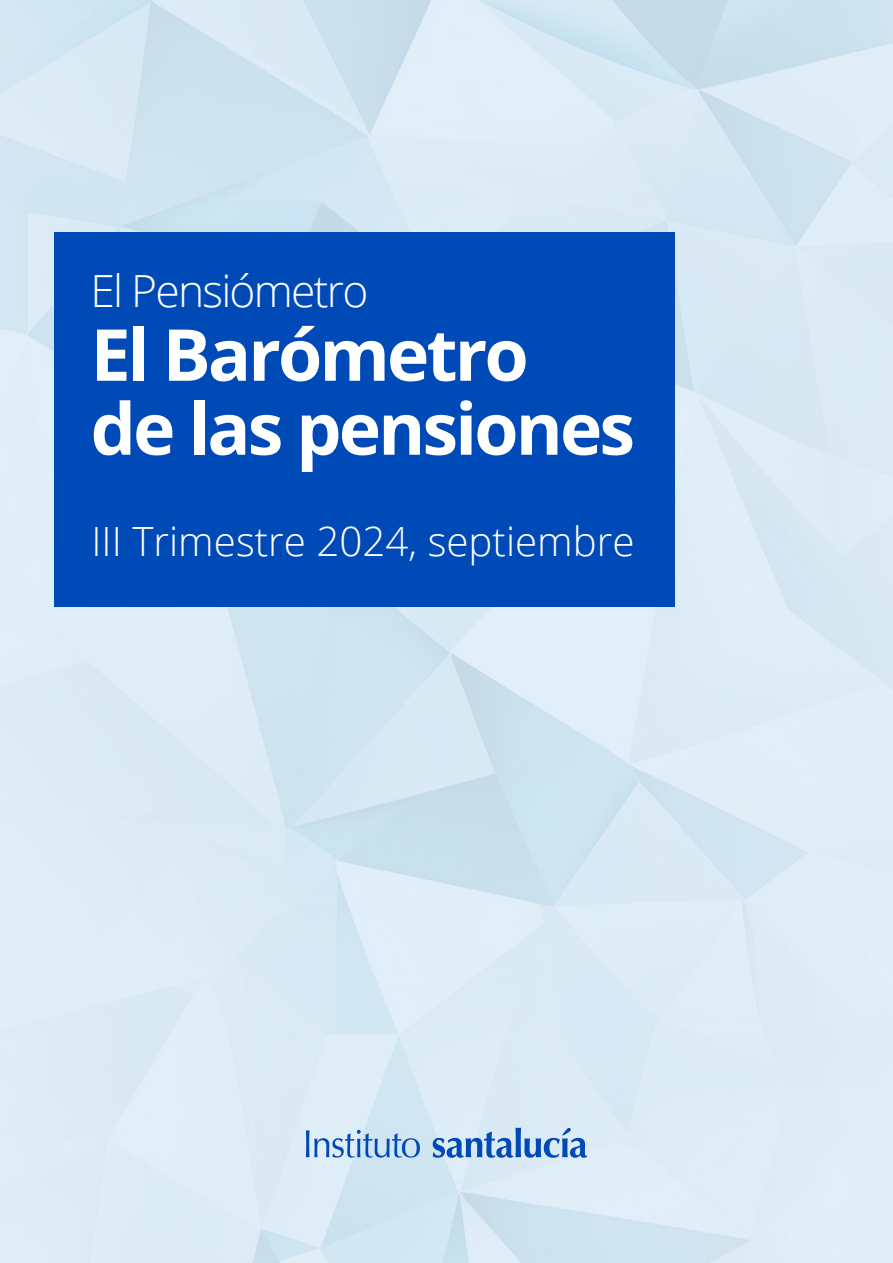
<style>
.page{position:relative;width:893px;height:1263px;background:#fff}
.page>*{position:absolute;margin:0;border:0;box-sizing:border-box;transform-origin:0 0}
.t1{font:700 71.7px/73.9px "Open Sans";letter-spacing:-.04em;color:#fff}
.t2{font:300 44.4px "Open Sans";letter-spacing:-.04em;color:#fff}
.t3{font:300 40.35px "Open Sans";color:#fff}
</style>
<div class="page">
<img style="left:0;top:0;width:893px;height:1263px">
<svg style="left:306px;top:1130px;width:114px;height:27px;background:#9cbee3"></svg>
<svg style="left:433px;top:1128px;width:154px;height:30px;background:#8cb1df"></svg>
<div style="left:54px;top:232px;width:620px;height:374px;background:#004ab8"></div>
<p class="t2" style="left:91px;top:260px;width:279px">El Pensiómetro</p>
<h1 class="t1" style="left:91px;top:316px;width:546px">El Barómetro<br>de las pensiones</h1>
<p class="t3" style="left:91px;top:513px;width:545px">III Trimestre 2024, septiembre</p>
</div>
